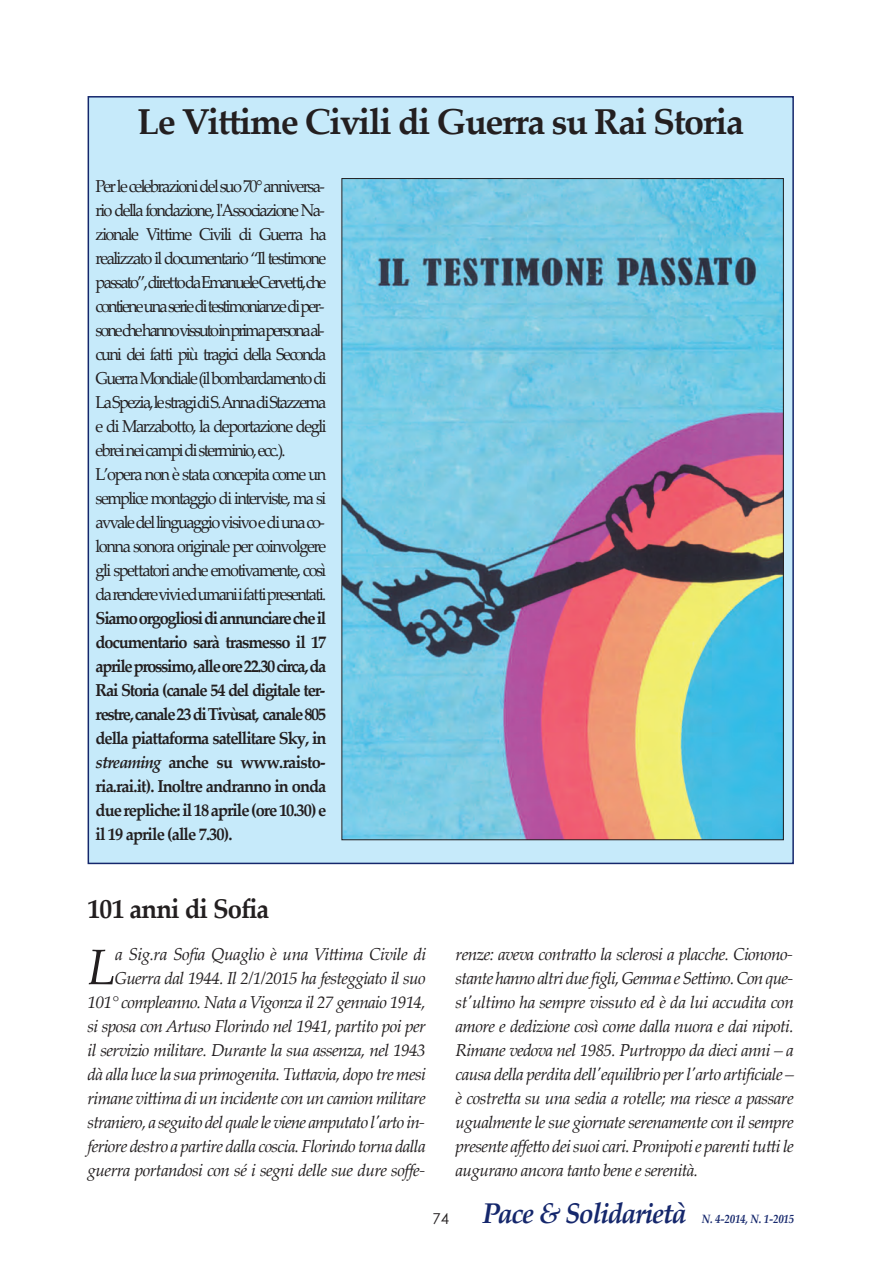
<style>
.page{position:relative;width:890px;height:1268px;background:#fff}
.page>*{position:absolute;margin:0;border:0;box-sizing:border-box;transform-origin:0 0}
.t1{font:italic 49.95px "Palatino Linotype";color:#231f20}
.t2{font:700 36px "Palatino Linotype";letter-spacing:-.04em;color:#231f20}
.t3{font:italic 700 28.5px "Palatino Linotype";letter-spacing:-.05em;color:#15276c;scale:.95 1}
.t4{font:700 27px "Palatino Linotype";color:#231f20;scale:.95 1}
.t5{font:italic 17.25px/24px "Palatino Linotype";letter-spacing:-.04em;color:#231f20;text-align:right}
.t6{font:17.25px/24px "Palatino Linotype";letter-spacing:-.1em;color:#231f20;scale:.95 1}
.t7{font:700 17.25px/24px "Palatino Linotype";letter-spacing:-.06em;color:#231f20;text-align:justify;scale:.95 1}
.t8{font:italic 700 12px "Palatino Linotype";letter-spacing:-.015em;color:#15276c;scale:.9 1}
.s1{font-style:italic}
.s2{font-family:"Century Gothic";font-weight:400;font-style:normal;font-size:15px;color:#231f20}
</style>
<div class="page">
<div style="left:89px;top:98px;width:703px;height:765px;background:#c6eafa"></div>
<img style="left:343px;top:180px;width:438px;height:658px">
<h2 class="t2" style="left:137px;top:108px;width:608px">le vittime civili di guerra su Rai storia</h2>
<p class="t6" style="left:96px;top:176px;width:244px">Per le celebrazioni del suo 70° anniversa&shy;rio della fondazione, l'Associazione Na&shy;zionale Vittime Civili di Guerra ha realizzato il documentario “Il testimone passato”,diretto da Emanuele Cervetti,che contiene una serie ditestimonianze diper&shy;sone che hanno vissuto in prima persona al&shy;cuni dei fatti più tragici della Seconda Guerra Mondiale (il bombardamento di La Spezia,le stragidiS.Anna diStazzema e di Marzabotto, la deportazione degli ebrei nei campi di sterminio,ecc.).<br>L’opera non è stata concepita come un semplice montaggio di interviste, ma si avvale del linguaggio visivo e di una co&shy;lonna sonora originale per coinvolgere gli spettatori anche emotivamente, così da rendere vivied umaniifattipresentati.</p>
<p class="t7" style="left:96px;top:608px;width:244px">siamo orgogliosi di annunciare che il documentario sarà trasmesso il 17 aprile prossimo, alle ore 22.30 circa, da Rai storia (canale 54 del digitale ter&shy;restre, canale 23 di tivùsat, canale 805 della piattaforma satellitare sky, in <span class="s1">streaming</span> anche su www.raisto&shy;ria.rai.it). inoltre andranno in onda due repliche: il 18 aprile (ore 10.30) e il 19 aprile (alle 7.30).</p>
<h3 class="t4" style="left:88px;top:898px;width:193px">101 anni di sofia</h3>
<p class="t5" style="left:88px;top:944px;width:340px">a Sig.ra Sofia Quaglio è una Vittima Civile di Guerra dal 1944. Il 2/1/2015 ha festeggiato il suo 101° compleanno. Nata a Vigonza il 27 gennaio 1914, si sposa con Artuso Florindo nel 1941, partito poi per il servizio militare. Durante la sua assenza, nel 1943 dà alla luce la sua primogenita. Tuttavia, dopo tre mesi rimane vittima di un incidente con un camion militare straniero, a seguito del quale le viene amputato l'arto in&shy;feriore destro a partire dalla coscia. Florindo torna dalla guerra portandosi con sé i segni delle sue dure soffe-</p>
<p class="t5" style="left:455px;top:944px;width:340px;text-align:justify">renze: aveva contratto la sclerosi a placche. Cionono&shy;stante hanno altri due figli, Gemma e Settimo. Con que&shy;st'ultimo ha sempre vissuto ed è da lui accudita con amore e dedizione così come dalla nuora e dai nipoti.<br>Rimane vedova nel 1985. Purtroppo da dieci anni – a causa della perdita dell'equilibrio per l'arto artificiale – è costretta su una sedia a rotelle; ma riesce a passare ugualmente le sue giornate serenamente con il sempre presente affetto dei suoi cari. Pronipoti e parenti tutti le augurano ancora tanto bene e serenità.</p>
<h1 class="t1" style="left:88px;top:948px;width:29px">L</h1>
<h3 class="t3" style="left:432px;top:1202px;width:269px"><span class="s2">74</span> Pace &amp; Solidarietà</h3>
<p class="t8" style="left:701px;top:1214px;width:104px">N. 4-2014, N. 1-2015</p>
</div>
